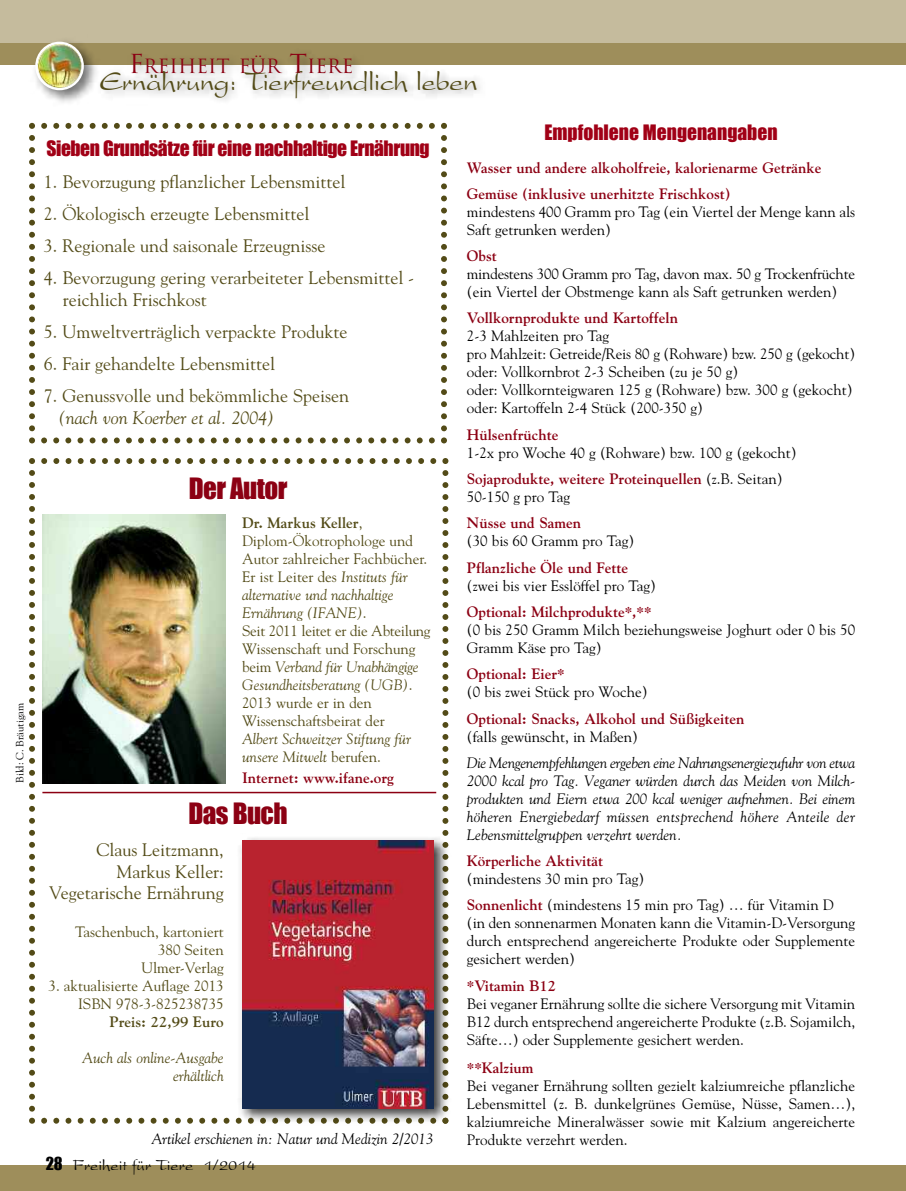
<style>
.page{position:relative;width:906px;height:1191px;background:#fff}
.page>*{position:absolute;margin:0;border:0;box-sizing:border-box;transform-origin:0 0}
.t1{font:29.1px "President Plain";letter-spacing:-.02em;color:#534b17}
.t2{font:27px "Impact";letter-spacing:-.02em;color:#8c0013}
.t3{font:19.5px "Impact";letter-spacing:-.02em;color:#a10016}
.t4{font:19.5px "Impact";color:#a10016}
.t5{font:19.2px "Trajan";color:#8c0013}
.t6{font:18px/21.6px "Goudy";color:#534b17;text-align:right}
.t7{font:italic 18px "Goudy";color:#534b17}
.t8{font:16.5px "President Plain";color:#000}
.t9{font:15px/18px "Goudy";color:#000}
.t10{font:15px/18px "Goudy";color:#534b17;text-align:right}
.t11{font:700 15px/26.2px "Goudy";color:#8c0013}
.t12{font:italic 15px/18px "Goudy";color:#000;text-align:justify}
.t13{font:italic 15px/18px "Goudy";color:#534b17}
.t14{font:700 15px "Goudy";color:#534b17}
.t15{font:10.5px "Goudy";color:#000}
.s1{font-size:25.5px}
.s2{font-weight:700}
.s3{font-style:italic}
.s4{font-style:normal}
.s5{font-weight:700;color:#8c0013}
.s6{font-family:"Impact"}
</style>
<div class="page">
<svg style="left:29px;top:123px;width:418px;height:320px"></svg>
<div style="left:0;top:1165px;width:906px;height:26px;background:#9e8e5b"></div>
<div style="left:0;top:42px;width:906px;height:22px;background:#9e8e5b"></div>
<div style="left:0;top:0;width:906px;height:43px;background:#c5bb9d"></div>
<img style="left:28px;top:41px;width:64px;height:62px">
<img style="left:35px;top:42px;width:49px;height:48px">
<img style="left:89px;top:58px;width:771px;height:70px">
<svg style="left:29px;top:458px;width:419px;height:665px"></svg>
<img style="left:42px;top:514px;width:183px;height:269px">
<img style="left:236px;top:833px;width:213px;height:291px">
<img style="left:243px;top:840px;width:191px;height:268px">
<hr style="left:42px;top:792px;width:394px;height:1px;background:#8c0013">
<p class="t15" style="left:14px;top:783px;width:81px;rotate:-90deg">Bild: C. Bräutigam</p>
<p class="t5" style="left:129px;top:55px;width:226px"><span class="s1">F</span>REIHEIT FÜR <span class="s1">T</span>IERE</p>
<h1 class="t1" style="left:99px;top:70px;width:380px">Ernährung: Tierfreundlich leben</h1>
<h3 class="t3" style="left:46px;top:136px;width:385px">Sieben Grundsätze für eine nachhaltige Ernährung</h3>
<p class="t6" style="left:44px;top:171px;width:303px">1. Bevorzugung pflanzlicher Lebensmittel</p>
<p class="t6" style="left:44px;top:203px;width:267px">2. Ökologisch erzeugte Lebensmittel</p>
<p class="t6" style="left:44px;top:235px;width:283px">3. Regionale und saisonale Erzeugnisse</p>
<p class="t6" style="left:63px;top:267px;width:353px;text-align:left;text-indent:-19px">4. Bevorzugung gering verarbeiteter Lebensmittel - reichlich Frischkost</p>
<p class="t6" style="left:44px;top:321px;width:305px">5. Umweltverträglich verpackte Produkte</p>
<p class="t6" style="left:44px;top:353px;width:233px">6. Fair gehandelte Lebensmittel</p>
<p class="t6" style="left:44px;top:385px;width:307px">7. Genussvolle und bekömmliche Speisen</p>
<p class="t7" style="left:59px;top:407px;width:217px">(nach von Koerber et al. 2004)</p>
<h2 class="t2" style="left:189px;top:471px;width:100px">Der Autor</h2>
<p class="t10" style="left:242px;top:514px;width:190px;text-align:left"><span class="s2">Dr. Markus Keller</span>,<br>Diplom-Ökotrophologe und<br>Autor zahlreicher Fachbücher.<br>Er ist Leiter des <span class="s3">Instituts für alternative und nachhaltige<br>Ernährung (IFANE)</span>.<br>Seit 2011 leitet er die Abteilung<br>Wissenschaft und Forschung beim <span class="s3">Verband für Unabhängige<br>Gesundheitsberatung (UGB)</span>.<br>2013 wurde er in den<br>Wissenschaftsbeirat der</p>
<p class="t13" style="left:242px;top:730px;width:170px">Albert Schweitzer Stiftung für unsere Mitwelt <span class="s4">berufen.</span></p>
<p class="t11" style="left:242px;top:764px;width:153px">Internet: www.ifane.org</p>
<h2 class="t2" style="left:189px;top:797px;width:100px">Das Buch</h2>
<p class="t6" style="left:49px;top:839px;width:176px">Claus Leitzmann,<br>Markus Keller:<br>Vegetarische Ernährung</p>
<p class="t10" style="left:75px;top:922px;width:150px">Taschenbuch, kartoniert<br>380 Seiten<br>Ulmer-Verlag</p>
<p class="t10" style="left:49px;top:976px;width:177px">3. aktualisierte Auflage 2013<br>ISBN 978-3-825238735</p>
<p class="t14" style="left:110px;top:1012px;width:116px">Preis: 22,99 Euro</p>
<p class="t13" style="left:82px;top:1048px;width:143px;text-align:right">Auch als online-Ausgabe erhältlich</p>
<h3 class="t4" style="left:544px;top:121px;width:235px">Empfohlene Mengenangaben</h3>
<p class="t11" style="left:467px;top:154px;width:356px">Wasser und andere alkoholfreie, kalorienarme Getränke<br>Gemüse (inklusive unerhitzte Frischkost)</p>
<p class="t9" style="left:467px;top:203px;width:390px">mindestens 400 Gramm pro Tag (ein Viertel der Menge kann als<br>Saft getrunken werden)</p>
<p class="t11" style="left:467px;top:243px;width:31px">Obst</p>
<p class="t9" style="left:467px;top:265px;width:390px">mindestens 300 Gramm pro Tag, davon max. 50 g Trockenfrüchte (ein Viertel der Obstmenge kann als Saft getrunken werden)</p>
<p class="t11" style="left:467px;top:305px;width:213px">Vollkornprodukte und Kartoffeln</p>
<p class="t9" style="left:467px;top:327px;width:390px">2-3 Mahlzeiten pro Tag<br>pro Mahlzeit: Getreide/Reis 80 g (Rohware) bzw. 250 g (gekocht) oder: Vollkornbrot 2-3 Scheiben (zu je 50 g)<br>oder: Vollkornteigwaren 125 g (Rohware) bzw. 300 g (gekocht) oder: Kartoffeln 2-4 Stück (200-350 g)</p>
<p class="t11" style="left:467px;top:421px;width:93px">Hülsenfrüchte</p>
<p class="t9" style="left:467px;top:439px;width:331px;line-height:26.2px">1-2x pro Woche 40 g (Rohware) bzw. 100 g (gekocht)<br><span class="s5">Sojaprodukte, weitere Proteinquellen</span> (z.B. Seitan)</p>
<p class="t9" style="left:467px;top:488px;width:105px">50-150 g pro Tag</p>
<p class="t11" style="left:467px;top:510px;width:116px">Nüsse und Samen</p>
<p class="t9" style="left:467px;top:532px;width:169px">(30 bis 60 Gramm pro Tag)</p>
<p class="t11" style="left:467px;top:554px;width:163px">Pflanzliche Öle und Fette</p>
<p class="t9" style="left:467px;top:576px;width:190px">(zwei bis vier Esslöffel pro Tag)</p>
<p class="t11" style="left:467px;top:598px;width:186px">Optional: Milchprodukte*,**</p>
<p class="t9" style="left:467px;top:621px;width:390px">(0 bis 250 Gramm Milch beziehungsweise Joghurt oder 0 bis 50<br>Gramm Käse pro Tag)</p>
<p class="t11" style="left:467px;top:661px;width:99px">Optional: Eier*</p>
<p class="t9" style="left:467px;top:683px;width:182px">(0 bis zwei Stück pro Woche)</p>
<p class="t11" style="left:467px;top:705px;width:279px">Optional: Snacks, Alkohol und Süßigkeiten</p>
<p class="t9" style="left:467px;top:727px;width:173px">(falls gewünscht, in Maßen)</p>
<p class="t12" style="left:467px;top:753px;width:390px">Die Mengenempfehlungen ergeben eine Nahrungsenergiezufuhr von etwa 2000 kcal pro Tag. Veganer würden durch das Meiden von Milch&shy;produkten und Eiern etwa 200 kcal weniger aufnehmen. Bei einem höheren Energiebedarf müssen entsprechend höhere Anteile der Lebensmittelgruppen verzehrt werden.</p>
<p class="t11" style="left:467px;top:847px;width:138px">Körperliche Aktivität</p>
<p class="t9" style="left:467px;top:865px;width:368px;line-height:26.2px">(mindestens 30 min pro Tag)<br><span class="s5">Sonnenlicht</span> (mindestens 15 min pro Tag) … für Vitamin D</p>
<p class="t9" style="left:467px;top:914px;width:390px;text-align:justify">(in den sonnenarmen Monaten kann die Vitamin-D-Versorgung durch entsprechend angereicherte Produkte oder Supplemente gesichert werden)</p>
<p class="t11" style="left:467px;top:972px;width:91px">*Vitamin B12</p>
<p class="t9" style="left:467px;top:994px;width:390px;text-align:justify">Bei veganer Ernährung sollte die sichere Versorgung mit Vitamin B12 durch entsprechend angereicherte Produkte (z.B. Sojamilch, Säfte…) oder Supplemente gesichert werden.</p>
<p class="t11" style="left:467px;top:1054px;width:68px">**Kalzium</p>
<p class="t9" style="left:467px;top:1076px;width:390px;text-align:justify">Bei veganer Ernährung sollten gezielt kalziumreiche pflanzliche Lebensmittel (z. B. dunkelgrünes Gemüse, Nüsse, Samen…), kalziumreiche Mineralwässer sowie mit Kalzium angereicherte</p>
<p class="t12" style="left:151px;top:1129px;width:284px">Artikel erschienen in: Natur und Medizin 2/2013</p>
<p class="t9" style="left:467px;top:1130px;width:162px">Produkte verzehrt werden.</p>
<p class="t8" style="left:46px;top:1159px;width:212px"><span class="s6">28</span> Freiheit für Tiere 1/2014</p>
</div>
